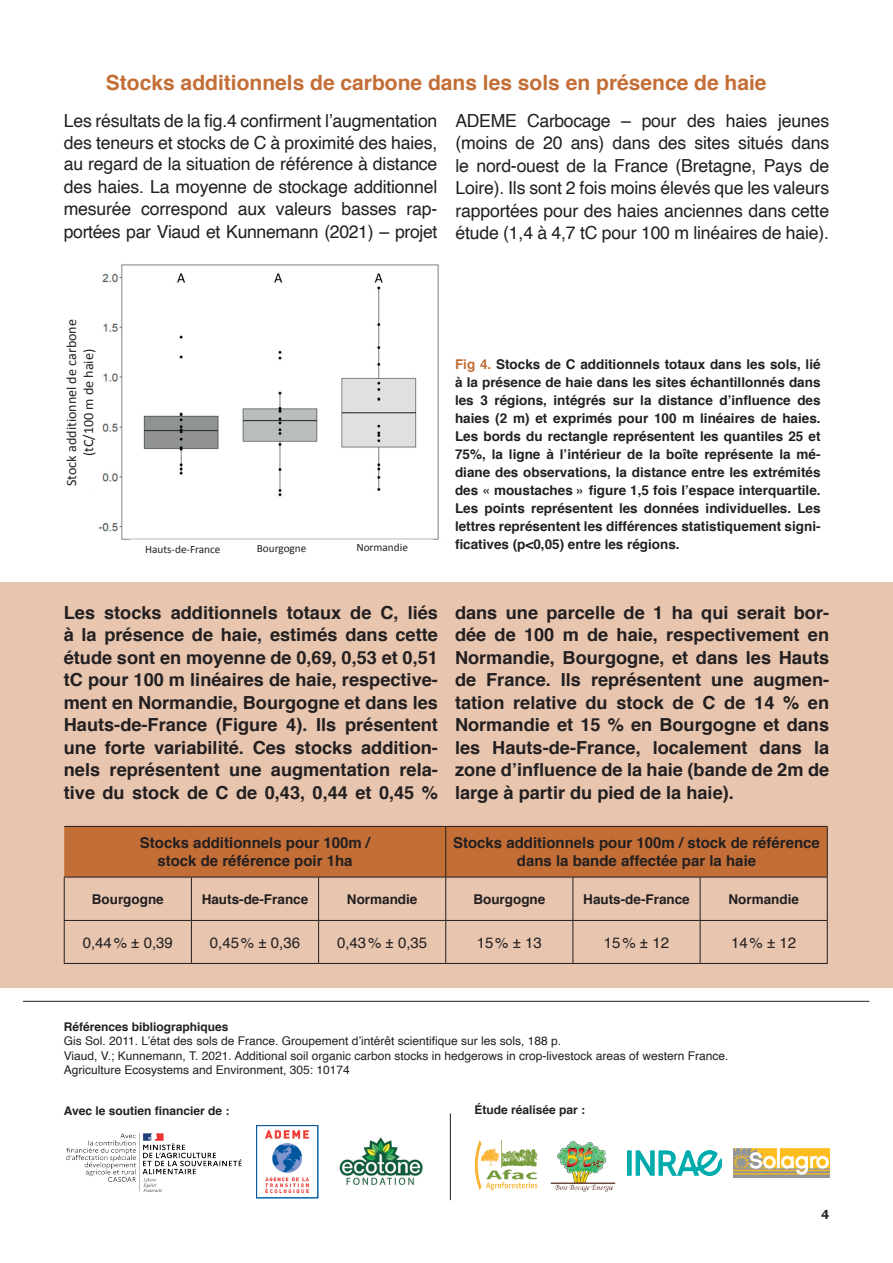
<style>
.page{position:relative;width:893px;height:1263px;background:#fff}
.page>*{position:absolute;margin:0;border:0;box-sizing:border-box;transform-origin:0 0}
.t1{font:700 21px "Helvetica";color:#c36e36}
.t2{font:700 18px/22.5px "Helvetica";color:#231f20;text-align:justify}
.t3{font:18px/22.2px "Helvetica";letter-spacing:-.01em;color:#231f20;text-align:justify}
.t4{font:700 15px/18px "Helvetica";color:#231f20;text-align:center}
.t5{font:15px "Helvetica";color:#231f20}
.t6{font:14.1px/17px "Calibri";color:#231f20;text-align:center}
.t7{font:700 13.5px/18px "Helvetica";color:#231f20;text-align:justify}
.t8{font:700 13.5px "Faune Text";color:#231f20}
.t9{font:12px/14.4px "Helvetica";color:#231f20}
.t10{font:700 12px "Helvetica";color:#231f20}
.t11{font:11.25px "Calibri";color:#231f20}
.s1{color:#c36e36}
.s2{font-family:"Arial"}
</style>
<div class="page">
<div style="left:0;top:583px;width:893px;height:405px;background:#e7c5af"></div>
<img style="left:98px;top:264px;width:341px;height:276px">
<div style="left:60px;top:310px;width:40px;height:185px;background:#fff"></div>
<hr style="left:23px;top:1001px;width:846px;height:1px;background:#231f20">
<div style="left:64px;top:827px;width:763px;height:50px;background:#c36e36"></div>
<hr style="left:445px;top:827px;width:1px;height:50px;background:#231f20">
<hr style="left:64px;top:877px;width:127px;height:1px;background:#231f20">
<hr style="left:191px;top:877px;width:128px;height:1px;background:#231f20">
<hr style="left:191px;top:877px;width:1px;height:43px;background:#231f20">
<hr style="left:319px;top:877px;width:127px;height:1px;background:#231f20">
<hr style="left:318px;top:877px;width:1px;height:43px;background:#231f20">
<hr style="left:446px;top:877px;width:127px;height:1px;background:#231f20">
<hr style="left:445px;top:877px;width:1px;height:43px;background:#231f20">
<hr style="left:573px;top:877px;width:127px;height:1px;background:#231f20">
<hr style="left:573px;top:877px;width:1px;height:43px;background:#231f20">
<hr style="left:700px;top:877px;width:128px;height:1px;background:#231f20">
<hr style="left:700px;top:877px;width:1px;height:43px;background:#231f20">
<hr style="left:64px;top:920px;width:127px;height:1px;background:#231f20">
<hr style="left:191px;top:920px;width:128px;height:1px;background:#231f20">
<hr style="left:191px;top:921px;width:1px;height:42px;background:#231f20">
<hr style="left:319px;top:920px;width:127px;height:1px;background:#231f20">
<hr style="left:318px;top:921px;width:1px;height:42px;background:#231f20">
<hr style="left:446px;top:920px;width:127px;height:1px;background:#231f20">
<hr style="left:445px;top:921px;width:1px;height:42px;background:#231f20">
<hr style="left:573px;top:920px;width:127px;height:1px;background:#231f20">
<hr style="left:573px;top:921px;width:1px;height:42px;background:#231f20">
<hr style="left:700px;top:920px;width:128px;height:1px;background:#231f20">
<hr style="left:700px;top:921px;width:1px;height:42px;background:#231f20">
<hr style="left:64px;top:826px;width:127px;height:1px;background:#231f20">
<hr style="left:191px;top:826px;width:128px;height:1px;background:#231f20">
<hr style="left:319px;top:826px;width:127px;height:1px;background:#231f20">
<hr style="left:446px;top:826px;width:127px;height:1px;background:#231f20">
<hr style="left:573px;top:826px;width:127px;height:1px;background:#231f20">
<hr style="left:700px;top:826px;width:128px;height:1px;background:#231f20">
<hr style="left:827px;top:827px;width:1px;height:50px;background:#231f20">
<hr style="left:827px;top:877px;width:1px;height:43px;background:#231f20">
<hr style="left:827px;top:921px;width:1px;height:42px;background:#231f20">
<hr style="left:64px;top:963px;width:127px;height:1px;background:#231f20">
<hr style="left:191px;top:963px;width:128px;height:1px;background:#231f20">
<hr style="left:319px;top:963px;width:127px;height:1px;background:#231f20">
<hr style="left:446px;top:963px;width:127px;height:1px;background:#231f20">
<hr style="left:573px;top:963px;width:127px;height:1px;background:#231f20">
<hr style="left:700px;top:963px;width:128px;height:1px;background:#231f20">
<hr style="left:64px;top:877px;width:1px;height:43px;background:#231f20">
<hr style="left:64px;top:921px;width:1px;height:42px;background:#231f20">
<img style="left:66px;top:1133px;width:176px;height:59px">
<img style="left:339px;top:1137px;width:84px;height:48px">
<img style="left:734px;top:1149px;width:95px;height:28px">
<img style="left:474px;top:1140px;width:64px;height:51px">
<img style="left:550px;top:1141px;width:66px;height:51px">
<img style="left:627px;top:1151px;width:94px;height:24px">
<hr style="left:450px;top:1113px;width:1px;height:87px;background:#231f20">
<img style="left:256px;top:1125px;width:62px;height:73px">
<p class="t1" style="left:106px;top:65px;width:662px">Stocks additionnels de carbone dans les sols en présence de haie</p>
<p class="t3" style="left:64px;top:110px;width:375px">Les résultats de la fig.4 confirment l’augmentation des teneurs et stocks de C à proximité des haies, au regard de la situation de référence à distance des haies. La moyenne de stockage additionnel mesurée correspond aux valeurs basses rap&shy;portées par Viaud et Kunnemann (2021) – projet</p>
<p class="t3" style="left:455px;top:110px;width:375px">ADEME Carbocage – pour des haies jeunes (moins de 20 ans) dans des sites situés dans le nord-ouest de la France (Bretagne, Pays de Loire). Ils sont 2 fois moins élevés que les valeurs rapportées pour des haies anciennes dans cette étude (1,4 à 4,7 tC pour 100 m linéaires de haie).</p>
<p class="t6" style="left:63px;top:486px;width:169px;rotate:-90deg">Stock additionnel de carbone (tC/100 m de haie)</p>
<p class="t11" style="left:145px;top:542px;width:77px">Hauts-de-France</p>
<p class="t11" style="left:257px;top:541px;width:51px">Bourgogne</p>
<p class="t11" style="left:356px;top:540px;width:53px">Normandie</p>
<p class="t7" style="left:455px;top:356px;width:367px"><span class="s1">Fig 4.</span> Stocks de C additionnels totaux dans les sols, lié à la présence de haie dans les sites échantillonnés dans les 3 régions, intégrés sur la distance d’influence des haies (2 m) et exprimés pour 100 m linéaires de haies.<br>Les bords du rectangle représentent les quantiles 25 et 75%, la ligne à l’intérieur de la boîte représente la mé&shy;diane des observations, la distance entre les extrémités des « moustaches » figure 1,5 fois l’espace interquartile.<br>Les points représentent les données individuelles. Les lettres représentent les différences statistiquement signi&shy;ficatives (p&lt;0,05) entre les régions.</p>
<p class="t2" style="left:64px;top:601px;width:376px">Les stocks additionnels totaux de C, liés à la présence de haie, estimés dans cette étude sont en moyenne de 0,69, 0,53 et 0,51 tC pour 100 m linéaires de haie, respective&shy;ment en Normandie, Bourgogne et dans les Hauts-de-France (Figure 4). Ils présentent une forte variabilité. Ces stocks addition&shy;nels représentent une augmentation rela&shy;tive du stock de C de 0,43, 0,44 et 0,45 %</p>
<p class="t2" style="left:455px;top:601px;width:376px">dans une parcelle de 1 ha qui serait bor&shy;dée de 100 m de haie, respectivement en Normandie, Bourgogne, et dans les Hauts de France. Ils représentent une augmen&shy;tation relative du stock de C de 14 % en Normandie et 15 % en Bourgogne et dans les Hauts-de-France, localement dans la zone d’influence de la haie (bande de 2m de large à partir du pied de la haie).</p>
<p class="t4" style="left:140px;top:834px;width:232px">Stocks additionnels pour 100m / stock de référence poir 1ha</p>
<p class="t4" style="left:453px;top:834px;width:368px">Stocks additionnels pour 100m / stock de référence dans la bande affectée par la haie</p>
<p class="t7" style="left:92px;top:890px;width:73px">Bourgogne</p>
<p class="t7" style="left:202px;top:890px;width:108px">Hauts-de-France</p>
<p class="t7" style="left:347px;top:890px;width:72px">Normandie</p>
<p class="t7" style="left:473px;top:890px;width:73px">Bourgogne</p>
<p class="t7" style="left:583px;top:890px;width:108px">Hauts-de-France</p>
<p class="t7" style="left:728px;top:890px;width:72px">Normandie</p>
<p class="t5" style="left:83px;top:931px;width:92px">0,44% <span class="s2">±</span> 0,39</p>
<p class="t5" style="left:210px;top:931px;width:92px">0,45% <span class="s2">±</span> 0,36</p>
<p class="t5" style="left:337px;top:931px;width:92px">0,43% <span class="s2">±</span> 0,35</p>
<p class="t5" style="left:477px;top:931px;width:67px">15% <span class="s2">±</span> 13</p>
<p class="t5" style="left:604px;top:931px;width:67px">15% <span class="s2">±</span> 12</p>
<p class="t5" style="left:731px;top:931px;width:67px">14% <span class="s2">±</span> 12</p>
<p class="t10" style="left:64px;top:1017px;width:166px">Références bibliographiques</p>
<p class="t9" style="left:64px;top:1034px;width:666px">Gis Sol. 2011. L’état des sols de France. Groupement d’intérêt scientifique sur les sols, 188 p.<br>Viaud, V.; Kunnemann, T. 2021. Additional soil organic carbon stocks in hedgerows in crop-livestock areas of western France.<br>Agriculture Ecosystems and Environment, 305: 10174</p>
<p class="t10" style="left:64px;top:1101px;width:167px">Avec le soutien financier de :</p>
<p class="t10" style="left:474px;top:1100px;width:112px">Étude réalisée par :</p>
<p class="t8" style="left:821px;top:1205px;width:10px">4</p>
</div>
